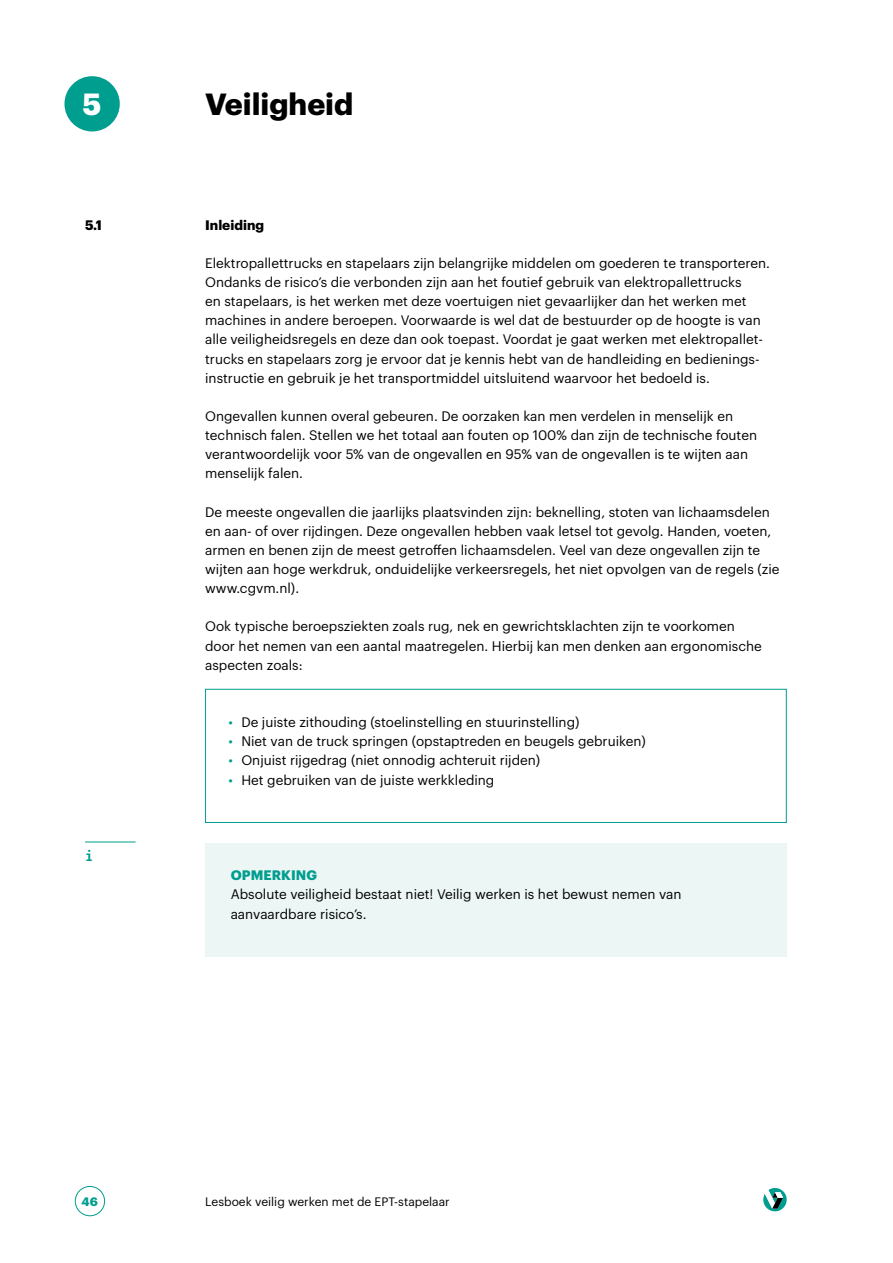
<style>
.page{position:relative;width:893px;height:1263px;background:#fff}
.page>*{position:absolute;margin:0;border:0;box-sizing:border-box;transform-origin:0 0}
.t1{font:700 30px "Graphik";color:#000}
.t2{font:700 30px "Graphik";color:#fff}
.t3{font:700 16.5px "Inconsolata";color:#009e8f}
.t4{font:13.5px/19.2px "Graphik";color:#000}
.t5{font:700 13.5px "Graphik";color:#000}
.t6{font:700 13.5px "Graphik";letter-spacing:.005em;color:#009e8f}
.t7{font:12px "Graphik";color:#000}
.t8{font:700 12px "Graphik";color:#009e8f}
.s1{color:#009e8f}
</style>
<div class="page">
<div style="left:75px;top:1186px;width:30px;height:30px;border:1px solid #009e8f;border-radius:50%"></div>
<svg style="left:763px;top:1188px;width:24px;height:23px"></svg>
<div style="left:205px;top:843px;width:582px;height:114px;background:#ecf6f5"></div>
<div style="left:64px;top:76px;width:56px;height:55px;background:#009e8f;border-radius:50%"></div>
<div style="left:205px;top:689px;width:582px;height:134px;border:1px solid #009e8f"></div>
<hr style="left:85px;top:842px;width:51px;height:1px;background:#009e8f">
<h1 class="t2" style="left:82px;top:81px;width:20px">5</h1>
<h1 class="t1" style="left:205px;top:81px;width:150px">Veiligheid</h1>
<p class="t5" style="left:85px;top:214px;width:18px">5.1</p>
<p class="t3" style="left:85px;top:845px;width:10px">i</p>
<p class="t5" style="left:205px;top:214px;width:60px">Inleiding</p>
<p class="t4" style="left:205px;top:252px;width:566px">Elektropallettrucks en stapelaars zijn belangrijke middelen om goederen te transporteren.<br>Ondanks de risico’s die verbonden zijn aan het foutief gebruik van elektropallettrucks<br>en stapelaars, is het werken met deze voertuigen niet gevaarlijker dan het werken met machines in andere beroepen. Voorwaarde is wel dat de bestuurder op de hoogte is van alle veiligheidsregels en deze dan ook toepast. Voordat je gaat werken met elektropallet&shy;trucks en stapelaars zorg je ervoor dat je kennis hebt van de handleiding en bedienings&shy;instructie en gebruik je het transportmiddel uitsluitend waarvoor het bedoeld is.</p>
<p class="t4" style="left:205px;top:405px;width:553px">Ongevallen kunnen overal gebeuren. De oorzaken kan men verdelen in menselijk en technisch falen. Stellen we het totaal aan fouten op 100% dan zijn de technische fouten verantwoordelijk voor 5% van de ongevallen en 95% van de ongevallen is te wijten aan menselijk falen.</p>
<p class="t4" style="left:205px;top:501px;width:576px">De meeste ongevallen die jaarlijks plaatsvinden zijn: beknelling, stoten van lichaamsdelen en aan- of over rijdingen. Deze ongevallen hebben vaak letsel tot gevolg. Handen, voeten, armen en benen zijn de meest getroffen lichaamsdelen. Veel van deze ongevallen zijn te wijten aan hoge werkdruk, onduidelijke verkeersregels, het niet opvolgen van de regels (zie www.cgvm.nl).</p>
<p class="t4" style="left:205px;top:616px;width:558px">Ook typische beroepsziekten zoals rug, nek en gewrichtsklachten zijn te voorkomen door het nemen van een aantal maatregelen. Hierbij kan men denken aan ergonomische aspecten zoals:</p>
<p class="t4" style="left:229px;top:711px;width:352px"><span class="s1">•</span> De juiste zithouding (stoelinstelling en stuurinstelling)</p>
<p class="t4" style="left:229px;top:731px;width:419px"><span class="s1">•</span> Niet van de truck springen (opstaptreden en beugels gebruiken)</p>
<p class="t4" style="left:229px;top:750px;width:313px"><span class="s1">•</span> Onjuist rijgedrag (niet onnodig achteruit rijden)</p>
<p class="t4" style="left:229px;top:769px;width:267px"><span class="s1">•</span> Het gebruiken van de juiste werkkleding</p>
<p class="t6" style="left:231px;top:865px;width:88px">OPMERKING</p>
<p class="t4" style="left:231px;top:884px;width:452px">Absolute veiligheid bestaat niet! Veilig werken is het bewust nemen van aanvaardbare risico’s.</p>
<p class="t8" style="left:82px;top:1192px;width:18px">46</p>
<p class="t7" style="left:205px;top:1192px;width:246px">Lesboek veilig werken met de EPT-stapelaar</p>
</div>
